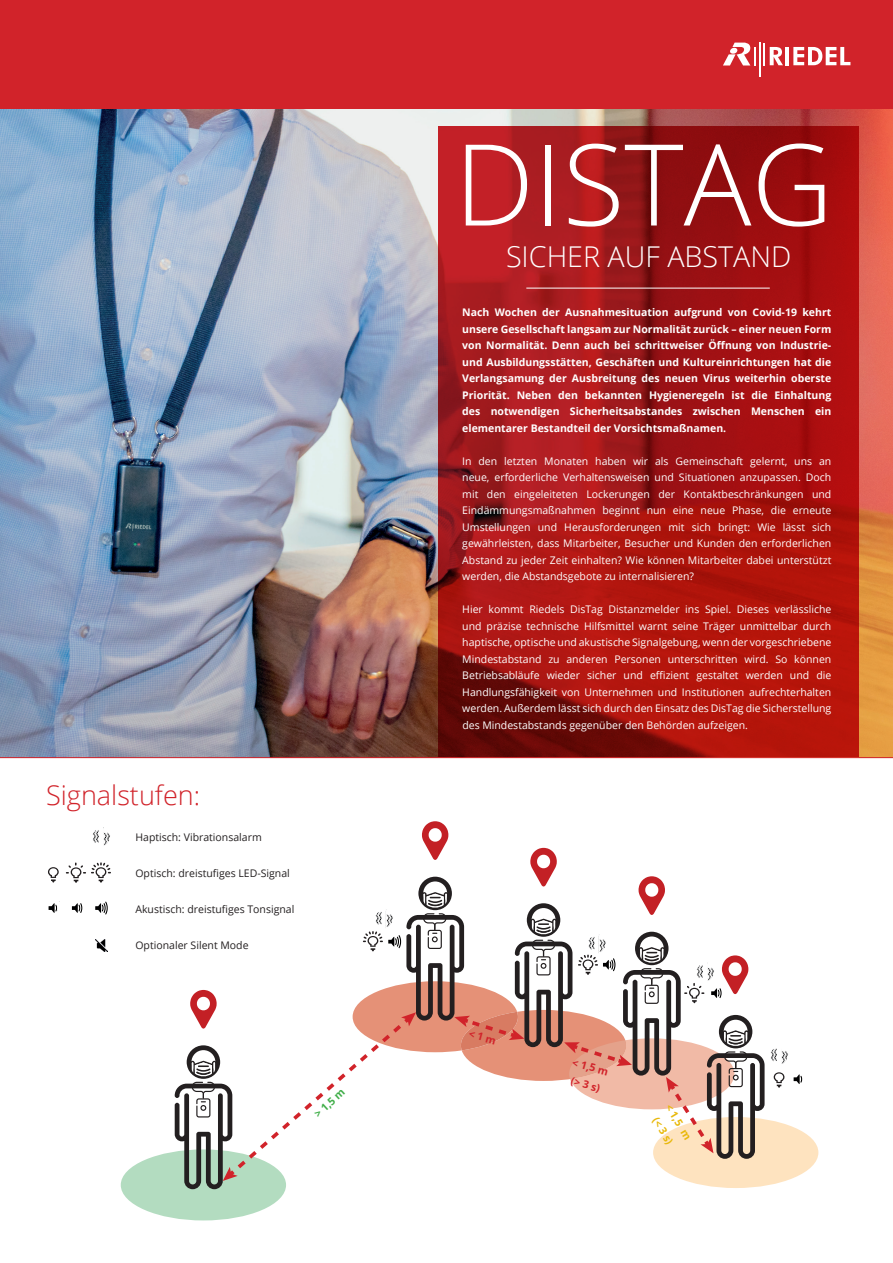
<style>
.page{position:relative;width:893px;height:1263px;background:#fff}
.page>*{position:absolute;margin:0;border:0;box-sizing:border-box;transform-origin:0 0}
.t1{font:300 113.1px "Open Sans";color:#fff}
.t2{font:300 28.65px "Open Sans";color:#fff}
.t3{font:300 27px "Open Sans";color:#d1232a}
.t4{font:10.5px/16.5px "Open Sans";color:#fff;text-align:justify}
.t5{font:700 10.5px/16.5px "Open Sans";color:#fff;text-align:justify}
.t6{font:10.5px "Open Sans";color:#231f20}
.t7{font:700 10.5px/18px "Open Sans";color:#d1232a;text-align:center}
.t8{font:700 10.5px/18px "Open Sans";color:#e8b809;text-align:center}
.t9{font:700 10.5px "Open Sans";color:#40ae49}
</style>
<div class="page">
<img style="left:0;top:108px;width:893px;height:650px">
<svg style="left:438px;top:126px;width:420px;height:631px;background:#a41413"></svg>
<div style="left:0;top:0;width:893px;height:108px;background:#d1232a"></div>
<svg style="left:770px;top:47px;width:13px;height:18px"></svg>
<hr style="left:785px;top:47px;width:4px;height:18px;background:#fff">
<svg style="left:793px;top:47px;width:57px;height:18px"></svg>
<svg style="left:723px;top:43px;width:33px;height:22px"></svg>
<hr style="left:759px;top:43px;width:1px;height:34px;background:#fff">
<svg style="left:763px;top:43px;width:1px;height:22px"></svg>
<hr style="left:526px;top:288px;width:244px;height:1px;background:#fff">
<div style="left:653px;top:1117px;width:165px;height:71px;background:#fee3bf;border-radius:50%"></div>
<div style="left:121px;top:1149px;width:165px;height:71px;background:#b3dcc0;border-radius:50%"></div>
<svg style="left:72px;top:903px;width:10px;height:10px"></svg>
<svg style="left:95px;top:901px;width:13px;height:13px"></svg>
<svg style="left:66px;top:862px;width:45px;height:21px"></svg>
<img style="left:93px;top:830px;width:6px;height:13px">
<img style="left:103px;top:827px;width:7px;height:19px">
<svg style="left:95px;top:939px;width:12px;height:12px"></svg>
<svg style="left:48px;top:867px;width:11px;height:15px"></svg>
<svg style="left:49px;top:901px;width:11px;height:12px"></svg>
<img style="left:770px;top:1048px;width:7px;height:14px">
<img style="left:781px;top:1051px;width:7px;height:13px">
<svg style="left:774px;top:1072px;width:10px;height:16px"></svg>
<svg style="left:794px;top:1074px;width:8px;height:10px"></svg>
<svg style="left:175px;top:821px;width:590px;height:368px"></svg>
<h3 class="t3" style="left:46px;top:777px;width:156px">Signalstufen:</h3>
<p class="t6" style="left:135px;top:830px;width:128px">Haptisch: Vibrationsalarm</p>
<p class="t6" style="left:135px;top:866px;width:156px">Optisch: dreistufiges LED-Signal</p>
<p class="t6" style="left:135px;top:902px;width:160px">Akustisch: dreistufiges Tonsignal</p>
<p class="t6" style="left:135px;top:938px;width:115px">Optionaler Silent Mode</p>
<p class="t9" style="left:311px;top:1109px;width:38px;rotate:-43deg">&gt; 1,5 m</p>
<h1 class="t1" style="left:454px;top:107px;width:380px">DISTAG</h1>
<h2 class="t2" style="left:506px;top:237px;width:287px">SICHER AUF ABSTAND</h2>
<p class="t5" style="left:462px;top:304px;width:371px">Nach Wochen der Ausnahmesituation aufgrund von Covid-19 kehrt unsere Gesellschaft langsam zur Normalität zurück – einer neuen Form von Normalität. Denn auch bei schrittweiser Öffnung von Industrie&shy;und Ausbildungsstätten, Geschäften und Kultureinrichtungen hat die Verlangsamung der Ausbreitung des neuen Virus weiterhin oberste Priorität. Neben den bekannten Hygieneregeln ist die Einhaltung des notwendigen Sicherheitsabstandes zwischen Menschen ein elementarer Bestandteil der Vorsichtsmaßnamen.</p>
<p class="t4" style="left:462px;top:452px;width:371px">In den letzten Monaten haben wir als Gemeinschaft gelernt, uns an neue, erforderliche Verhaltensweisen und Situationen anzupassen. Doch mit den eingeleiteten Lockerungen der Kontaktbeschränkungen und Eindämmungsmaßnahmen beginnt nun eine neue Phase, die erneute Umstellungen und Herausforderungen mit sich bringt: Wie lässt sich gewährleisten, dass Mitarbeiter, Besucher und Kunden den erforderlichen Abstand zu jeder Zeit einhalten? Wie können Mitarbeiter dabei unterstützt werden, die Abstandsgebote zu internalisieren?</p>
<p class="t4" style="left:462px;top:601px;width:371px">Hier kommt Riedels DisTag Distanzmelder ins Spiel. Dieses verlässliche und präzise technische Hilfsmittel warnt seine Träger unmittelbar durch haptische, optische und akustische Signalgebung, wenn der vorgeschriebene Mindestabstand zu anderen Personen unterschritten wird. So können Betriebsabläufe wieder sicher und effizient gestaltet werden und die Handlungsfähigkeit von Unternehmen und Institutionen aufrechterhalten werden. Außerdem lässt sich durch den Einsatz des DisTag die Sicherstellung des Mindestabstands gegenüber den Behörden aufzeigen.</p>
<p class="t7" style="left:575px;top:1053px;width:38px;rotate:16deg">&lt; 1,5 m (&gt; 3 s)</p>
<p class="t8" style="left:676px;top:1100px;width:41px;rotate:59deg">&lt; 1,5 m (&lt; 3 s)</p>
</div>
